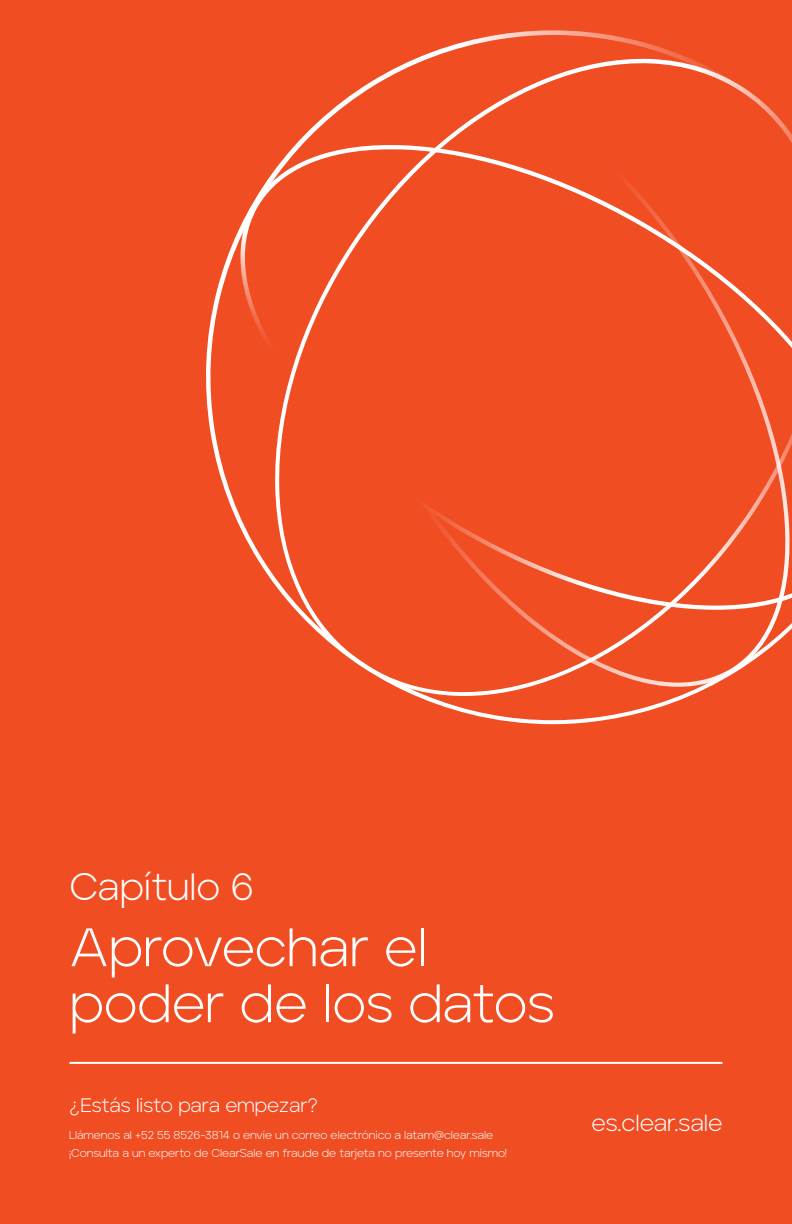
<style>
.page{position:relative;width:792px;height:1224px;background:#f04d23}
.page>*{position:absolute;margin:0;border:0;box-sizing:border-box;transform-origin:0 0}
.t1{font:300 54px/56px "Aventa";letter-spacing:-.01em;color:#fff}
.t2{font:300 38px "Aventa";color:#fff}
.t3{font:300 23.2px "Aventa";color:#fff}
.t4{font:300 19.4px "Aventa";letter-spacing:-.005em;color:#fff}
.t5{font:300 11.4px/17.8px "Aventa";letter-spacing:-.005em;color:#fff}
</style>
<div class="page">
<svg style="left:206px;top:30px;width:483px;height:694px"></svg>
<svg style="left:273px;top:58px;width:436px;height:638px"></svg>
<svg style="left:293px;top:58px;width:499px;height:629px"></svg>
<svg style="left:230px;top:142px;width:562px;height:468px"></svg>
<hr style="left:69px;top:1062px;width:654px;height:2px;background:#fff">
<p class="t2" style="left:69px;top:863px;width:185px">Capítulo 6</p>
<p class="t1" style="left:69px;top:918px;width:487px">Aprovechar el poder de los datos</p>
<p class="t4" style="left:69px;top:1093px;width:251px">¿Estás listo para empezar?</p>
<p class="t5" style="left:69px;top:1126px;width:439px">Llámenos al +52 55 8526-3814 o envíe un correo electrónico a latam@clear.sale ¡Consulta a un experto de ClearSale en fraude de tarjeta no presente hoy mismo!</p>
<p class="t3" style="left:591px;top:1108px;width:133px">es.clear.sale</p>
</div>
